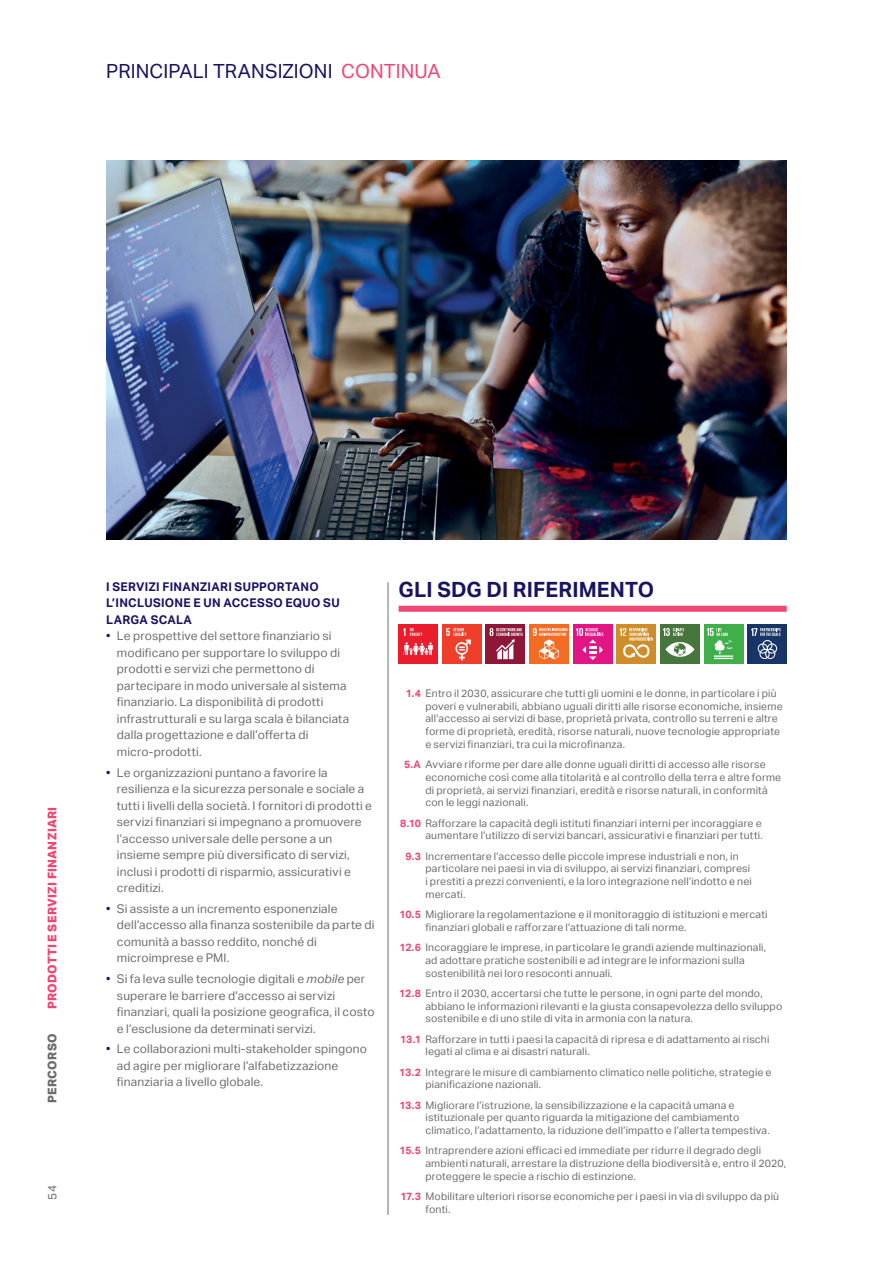
<style>
.page{position:relative;width:893px;height:1263px;background:#fff}
.page>*{position:absolute;margin:0;border:0;box-sizing:border-box;transform-origin:0 0}
.t1{font:700 21px "Aktiv Grotesk";letter-spacing:.01em;color:#191364}
.t2{font:19.5px "Aktiv Grotesk";letter-spacing:.005em;color:#191364}
.t3{font:12px/16.5px "Aktiv Grotesk";letter-spacing:.01em;color:#6c6d70}
.t4{font:700 12px/16.5px "Aktiv Grotesk";letter-spacing:.025em;color:#191364}
.t5{font:800 12px "Aktiv Grotesk";letter-spacing:.025em;color:#f04772}
.t6{font:800 12px "Aktiv Grotesk";letter-spacing:.02em;color:#6c6d70}
.t7{font:10.5px/12.8px "Aktiv Grotesk";letter-spacing:.015em;color:#6c6d70}
.s1{color:#f04772}
.s2{color:#191364}
.s3{font-style:italic}
.s4{font-weight:700;color:#f04772}
</style>
<div class="page">
<hr style="left:388px;top:582px;width:1px;height:633px;background:#6c6d70">
<div style="left:399px;top:606px;width:388px;height:6px;background:#f04772"></div>
<div style="left:399px;top:625px;width:39px;height:39px;background:#eb1c2c"></div>
<svg style="left:403px;top:642px;width:30px;height:13px"></svg>
<svg style="left:403px;top:628px;width:19px;height:8px"></svg>
<div style="left:442px;top:625px;width:39px;height:39px;background:#ef3e2a"></div>
<svg style="left:446px;top:628px;width:25px;height:32px"></svg>
<div style="left:486px;top:625px;width:39px;height:39px;background:#8e1737"></div>
<svg style="left:490px;top:628px;width:32px;height:31px"></svg>
<div style="left:529px;top:625px;width:40px;height:39px;background:#f36c24"></div>
<svg style="left:533px;top:628px;width:34px;height:31px"></svg>
<div style="left:573px;top:625px;width:39px;height:39px;background:#e11584"></div>
<svg style="left:576px;top:628px;width:27px;height:32px"></svg>
<div style="left:617px;top:625px;width:39px;height:39px;background:#cf8d29"></div>
<svg style="left:620px;top:628px;width:33px;height:30px"></svg>
<div style="left:660px;top:625px;width:39px;height:39px;background:#46763b"></div>
<svg style="left:665px;top:642px;width:29px;height:15px"></svg>
<svg style="left:663px;top:628px;width:21px;height:8px"></svg>
<div style="left:704px;top:625px;width:39px;height:39px;background:#3eaf49"></div>
<svg style="left:707px;top:628px;width:26px;height:31px"></svg>
<div style="left:748px;top:625px;width:39px;height:39px;background:#183567"></div>
<svg style="left:751px;top:628px;width:30px;height:31px"></svg>
<img style="left:106px;top:160px;width:681px;height:380px">
<h2 class="t2" style="left:106px;top:60px;width:336px">PRINCIPALI TRANSIZIONI <span class="s1">CONTINUA</span></h2>
<p class="t5" style="left:45px;top:1009px;width:204px;rotate:-90deg">PRODOTTI E SERVIZI FINANZIARI</p>
<p class="t6" style="left:45px;top:1103px;width:71px;rotate:-90deg">PERCORSO</p>
<p class="t3" style="left:44px;top:1200px;width:16px;rotate:-90deg">54</p>
<p class="t4" style="left:106px;top:578px;width:235px">I SERVIZI FINANZIARI SUPPORTANO<br>L’INCLUSIONE E UN ACCESSO EQUO SU<br>LARGA SCALA</p>
<p class="t3" style="left:117px;top:628px;width:234px;text-indent:-11px"><span class="s2">•</span> Le prospettive del settore finanziario si modificano per supportare lo sviluppo di prodotti e servizi che permettono di partecipare in modo universale al sistema finanziario. La disponibilità di prodotti infrastrutturali e su larga scala è bilanciata dalla progettazione e dall’offerta di micro-prodotti.</p>
<p class="t3" style="left:117px;top:764px;width:257px;text-indent:-11px"><span class="s2">•</span> Le organizzazioni puntano a favorire la resilienza e la sicurezza personale e sociale a tutti i livelli della società. I fornitori di prodotti e servizi finanziari si impegnano a promuovere l’accesso universale delle persone a un insieme sempre più diversificato di servizi, inclusi i prodotti di risparmio, assicurativi e creditizi.</p>
<p class="t3" style="left:117px;top:900px;width:259px;text-indent:-11px"><span class="s2">•</span> Si assiste a un incremento esponenziale dell’accesso alla finanza sostenibile da parte di comunità a basso reddito, nonché di microimprese e PMI.</p>
<p class="t3" style="left:117px;top:971px;width:259px;text-indent:-11px"><span class="s2">•</span> Si fa leva sulle tecnologie digitali e <span class="s3">mobile</span> per superare le barriere d’accesso ai servizi finanziari, quali la posizione geografica, il costo e l’esclusione da determinati servizi.</p>
<p class="t3" style="left:117px;top:1041px;width:252px;text-indent:-11px"><span class="s2">•</span> Le collaborazioni multi-stakeholder spingono ad agire per migliorare l’alfabetizzazione finanziaria a livello globale.</p>
<h1 class="t1" style="left:399px;top:578px;width:257px">GLI SDG DI RIFERIMENTO</h1>
<p class="t7" style="left:425px;top:687px;width:359px;text-indent:-20px"><span class="s4">1.4</span> Entro il 2030, assicurare che tutti gli uomini e le donne, in particolare i più poveri e vulnerabili, abbiano uguali diritti alle risorse economiche, insieme all’accesso ai servizi di base, proprietà privata, controllo su terreni e altre forme di proprietà, eredità, risorse naturali, nuove tecnologie appropriate e servizi finanziari, tra cui la microfinanza.</p>
<p class="t7" style="left:425px;top:758px;width:357px;text-indent:-21px"><span class="s4">5.A</span> Avviare riforme per dare alle donne uguali diritti di accesso alle risorse economiche così come alla titolarità e al controllo della terra e altre forme di proprietà, ai servizi finanziari, eredità e risorse naturali, in conformità con le leggi nazionali.</p>
<p class="t7" style="left:400px;top:816px;width:364px;text-align:right"><span class="s4">8.10</span> Rafforzare la capacità degli istituti finanziari interni per incoraggiare e aumentare l’utilizzo di servizi bancari, assicurativi e finanziari per tutti.</p>
<p class="t7" style="left:425px;top:849px;width:328px;text-indent:-20px"><span class="s4">9.3</span> Incrementare l’accesso delle piccole imprese industriali e non, in particolare nei paesi in via di sviluppo, ai servizi finanziari, compresi i prestiti a prezzi convenienti, e la loro integrazione nell’indotto e nei mercati.</p>
<p class="t7" style="left:425px;top:908px;width:344px;text-indent:-26px"><span class="s4">10.5</span> Migliorare la regolamentazione e il monitoraggio di istituzioni e mercati finanziari globali e rafforzare l’attuazione di tali norme.</p>
<p class="t7" style="left:425px;top:941px;width:342px;text-indent:-26px"><span class="s4">12.6</span> Incoraggiare le imprese, in particolare le grandi aziende multinazionali, ad adottare pratiche sostenibili e ad integrare le informazioni sulla sostenibilità nei loro resoconti annuali.</p>
<p class="t7" style="left:425px;top:987px;width:358px;text-indent:-26px"><span class="s4">12.8</span> Entro il 2030, accertarsi che tutte le persone, in ogni parte del mondo, abbiano le informazioni rilevanti e la giusta consapevolezza dello sviluppo sostenibile e di uno stile di vita in armonia con la natura.</p>
<p class="t7" style="left:425px;top:1032px;width:346px;text-indent:-25px"><span class="s4">13.1</span> Rafforzare in tutti i paesi la capacità di ripresa e di adattamento ai rischi legati al clima e ai disastri naturali.</p>
<p class="t7" style="left:425px;top:1065px;width:348px;text-indent:-26px"><span class="s4">13.2</span> Integrare le misure di cambiamento climatico nelle politiche, strategie e pianificazione nazionali.</p>
<p class="t7" style="left:425px;top:1098px;width:346px;text-indent:-26px"><span class="s4">13.3</span> Migliorare l’istruzione, la sensibilizzazione e la capacità umana e istituzionale per quanto riguarda la mitigazione del cambiamento climatico, l’adattamento, la riduzione dell’impatto e l’allerta tempestiva.</p>
<p class="t7" style="left:425px;top:1144px;width:362px;text-indent:-26px"><span class="s4">15.5</span> Intraprendere azioni efficaci ed immediate per ridurre il degrado degli ambienti naturali, arrestare la distruzione della biodiversità e, entro il 2020, proteggere le specie a rischio di estinzione.</p>
<p class="t7" style="left:425px;top:1190px;width:355px;text-indent:-25px"><span class="s4">17.3</span> Mobilitare ulteriori risorse economiche per i paesi in via di sviluppo da più fonti.</p>
</div>
